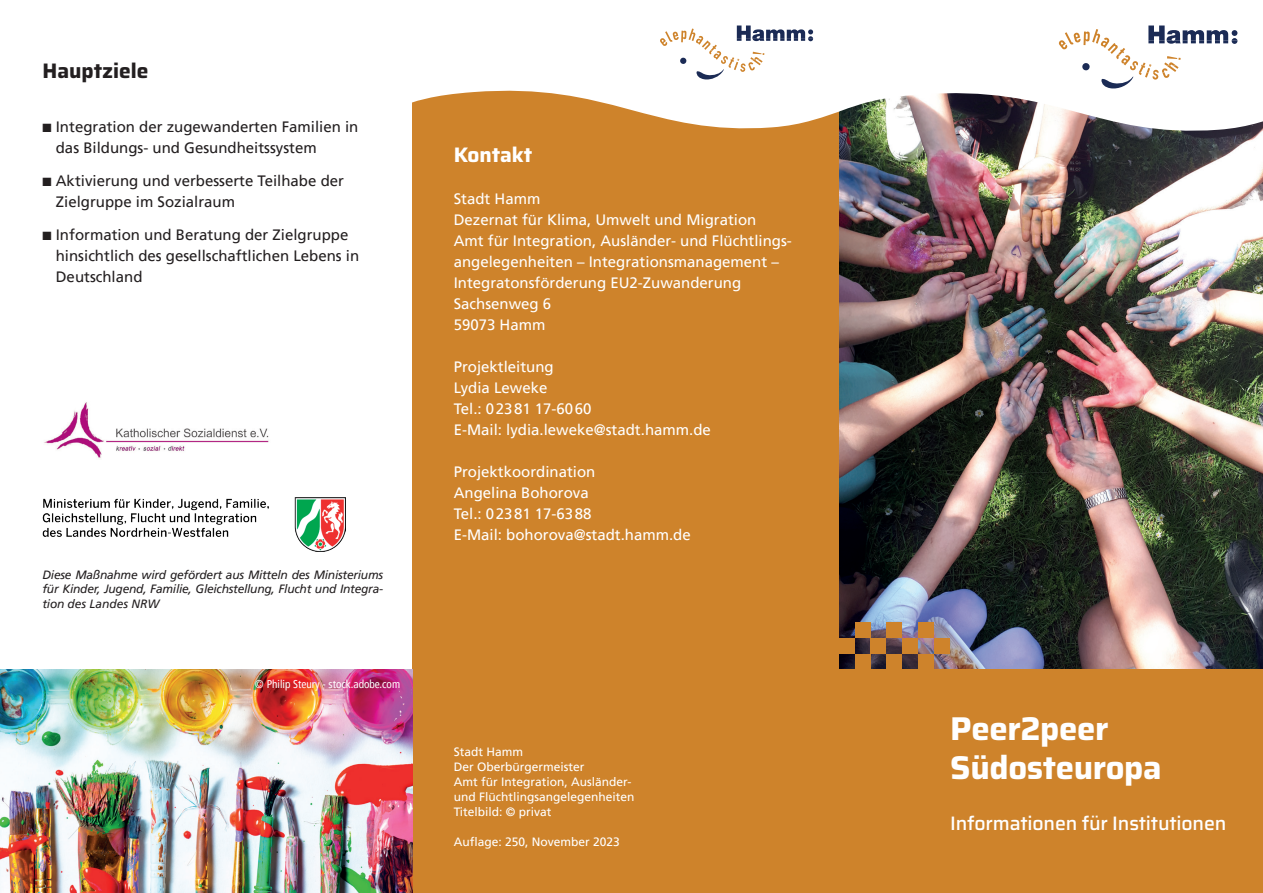
<style>
.page{position:relative;width:1263px;height:893px;background:#fff}
.page>*{position:absolute;margin:0;border:0;box-sizing:border-box;transform-origin:0 0}
.t1{font:700 33px/39px "Saira";letter-spacing:-.01em;color:#fff}
.t2{font:700 21px "Saira";color:#231f20}
.t3{font:700 21px "Saira";color:#fff}
.t4{font:500 19.5px "Saira";letter-spacing:-.01em;color:#fff}
.t5{font:15px/21px "Frutiger LT Pro";color:#fff}
.t6{font:15px/21px "Frutiger LT Pro";color:#231f20}
.t7{font:12px/15px "Frutiger LT Pro";color:#fff}
.t8{font:italic 12px/14.4px "Frutiger LT Pro";letter-spacing:-.02em;color:#231f20;text-align:justify}
.t9{font:condensed 11.25px "Frutiger LT Pro";color:#fff}
</style>
<div class="page">
<img style="left:839px;top:139px;width:424px;height:531px">
<div style="left:839px;top:670px;width:424px;height:223px;background:#ce832b"></div>
<svg style="left:839px;top:25px;width:424px;height:114px"></svg>
<div style="left:412px;top:85px;width:427px;height:808px;background:#ce832b"></div>
<svg style="left:412px;top:25px;width:427px;height:104px;fill:#fff"></svg>
<div style="left:854px;top:622px;width:16px;height:16px;background:#ce832b"></div>
<div style="left:839px;top:638px;width:15px;height:16px;background:#ce832b"></div>
<div style="left:855px;top:654px;width:15px;height:16px;background:#ce832b"></div>
<div style="left:886px;top:622px;width:16px;height:16px;background:#ce832b"></div>
<div style="left:870px;top:638px;width:16px;height:16px;background:#ce832b"></div>
<div style="left:886px;top:654px;width:16px;height:16px;background:#ce832b"></div>
<div style="left:918px;top:622px;width:16px;height:16px;background:#ce832b"></div>
<div style="left:902px;top:638px;width:16px;height:16px;background:#ce832b"></div>
<div style="left:918px;top:654px;width:16px;height:16px;background:#ce832b"></div>
<div style="left:934px;top:638px;width:16px;height:16px;background:#ce832b"></div>
<img style="left:0;top:670px;width:412px;height:223px">
<svg style="left:1059px;top:26px;width:178px;height:62px"></svg>
<svg style="left:660px;top:26px;width:153px;height:54px"></svg>
<img style="left:44px;top:402px;width:225px;height:56px">
<img style="left:43px;top:498px;width:303px;height:54px">
<h2 class="t2" style="left:43px;top:54px;width:108px">Hauptziele</h2>
<p class="t6" style="left:56px;top:116px;width:304px;text-indent:-13px">■ Integration der zugewanderten Familien in das Bildungs- und Gesundheitssystem</p>
<p class="t6" style="left:56px;top:170px;width:290px;text-indent:-13px">■ Aktivierung und verbesserte Teilhabe der<br>Zielgruppe im Sozialraum</p>
<p class="t6" style="left:56px;top:224px;width:305px;text-indent:-13px">■ Information und Beratung der Zielgruppe hinsichtlich des gesellschaftlichen Lebens in<br>Deutschland</p>
<p class="t8" style="left:43px;top:567px;width:342px">Diese Maßnahme wird gefördert aus Mitteln des Ministeriums für Kinder, Jugend, Familie, Gleichstellung, Flucht und Integra&shy;tion des Landes NRW</p>
<p class="t9" style="left:255px;top:677px;width:147px">© Philip Steury - stock.adobe.com</p>
<h2 class="t3" style="left:454px;top:138px;width:80px">Kontakt</h2>
<p class="t5" style="left:454px;top:188px;width:340px">Stadt Hamm<br>Dezernat für Klima, Umwelt und Migration<br>Amt für Integration, Ausländer- und Flüchtlings&shy;angelegenheiten – Integrationsmanagement –<br>Integratonsförderung EU2-Zuwanderung<br>Sachsenweg 6<br>59073 Hamm</p>
<p class="t5" style="left:454px;top:356px;width:259px">Projektleitung<br>Lydia Leweke<br>Tel.: 02381 17-6060<br>E-Mail: lydia.leweke@stadt.hamm.de</p>
<p class="t5" style="left:454px;top:461px;width:239px">Projektkoordination<br>Angelina Bohorova<br>Tel.: 02381 17-6388<br>E-Mail: bohorova@stadt.hamm.de</p>
<p class="t7" style="left:454px;top:745px;width:182px">Stadt Hamm<br>Der Oberbürgermeister<br>Amt für Integration, Ausländer&shy;und Flüchtlingsangelegenheiten<br>Titelbild: © privat</p>
<p class="t7" style="left:454px;top:835px;width:168px">Auflage: 250, November 2023</p>
<h1 class="t1" style="left:950px;top:708px;width:213px">Peer2peer<br>Südosteuropa</h1>
<h3 class="t4" style="left:950px;top:808px;width:278px">Informationen für Institutionen</h3>
</div>
